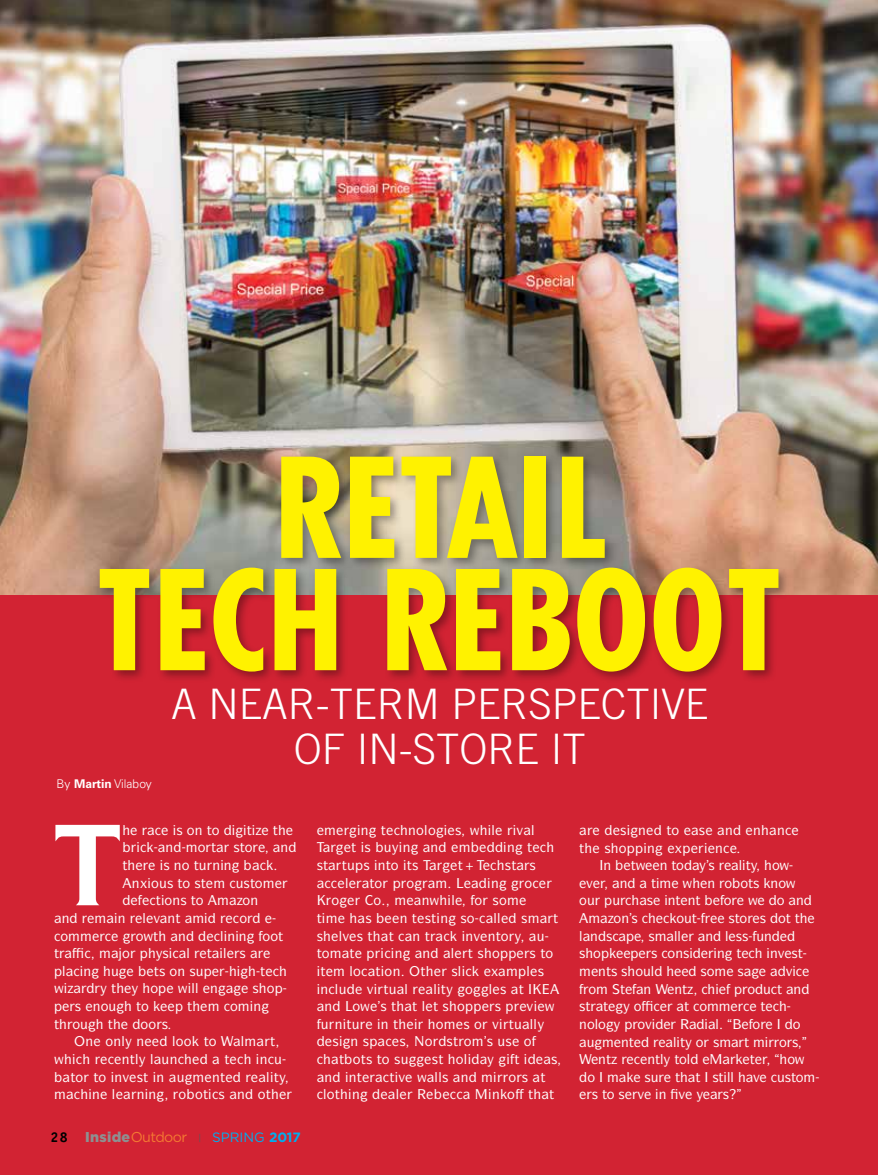
<style>
.page{position:relative;width:878px;height:1175px;background:#fff}
.page>*{position:absolute;margin:0;border:0;box-sizing:border-box;transform-origin:0 0}
.t1{font:800 condensed 137.1px/112.4px "Tempo";letter-spacing:.02em;color:#fff200}
.t2{font:300 42px/45px "Trade Gothic";color:#fff;text-align:center}
.t3{font:14.25px "Gotham";letter-spacing:-.04em;color:#f47932}
.t4{font:500 13.5px "Itc Symbol";color:#fff}
.t5{font:300 12px "Univers";color:#fff}
.s1{font-weight:700}
.s2{font-family:"Officina Sans";font-weight:700;color:#000}
.s3{font-weight:900;color:#8e9091}
.s4{font-size:9px;color:#58595b}
.s5{font-size:13.5px;color:#00aeef}
.s6{font-weight:700;font-size:13.5px;color:#00aeef}
</style>
<div class="page">
<div style="left:0;top:594px;width:878px;height:580px;background:#d22333"></div>
<img style="left:0;top:0;width:878px;height:594px">
<div style="left:96px;top:453px;width:695px;height:231px;background:#000;opacity:.35"></div>
<h1 class="t1" style="left:98px;top:450px;width:669px;text-indent:177px">RETAIL<br>TECH REBOOT</h1>
<p class="t5" style="left:57px;top:777px;width:97px">By <span class="s1">Martin</span> Vilaboy</p>
<h2 class="t2" style="left:171px;top:680px;width:538px">A NEAR-TERM PERSPECTIVE<br>OF IN-STORE IT</h2>
<p class="t4" style="left:176px;top:821px;width:45px">▲ □■ ▼□</p>
<p class="t4" style="left:166px;top:839px;width:52px">■ □▼</p>
<p class="t4" style="left:233px;top:839px;width:21px">▲▼□</p>
<p class="t4" style="left:280px;top:839px;width:9px">■</p>
<p class="t4" style="left:163px;top:856px;width:70px">▲ ■□ ▼◆ ■■</p>
<p class="t4" style="left:132px;top:874px;width:75px">■ □◆▲ ▼□ ▲▼</p>
<p class="t4" style="left:236px;top:874px;width:28px">◆▲▼□</p>
<p class="t4" style="left:156px;top:891px;width:49px">▼ □■▲ ▼□</p>
<p class="t4" style="left:62px;top:909px;width:9px">■</p>
<p class="t4" style="left:118px;top:909px;width:64px">■ ●❖■▼</p>
<p class="t4" style="left:178px;top:927px;width:9px">■</p>
<p class="t4" style="left:220px;top:927px;width:65px">●■■ □□▼</p>
<p class="t4" style="left:186px;top:944px;width:61px">● ▼●▲</p>
<p class="t4" style="left:154px;top:962px;width:51px">▼▲ □■ ▲◆</p>
<p class="t4" style="left:191px;top:980px;width:28px">●● ■</p>
<p class="t4" style="left:75px;top:997px;width:43px">▲ ■□◆</p>
<p class="t4" style="left:54px;top:1015px;width:36px">▼ □◆</p>
<p class="t4" style="left:108px;top:1015px;width:62px">▼ □□ ▲</p>
<p class="t4" style="left:85px;top:1032px;width:60px">■ □■● ■</p>
<p class="t4" style="left:172px;top:1032px;width:46px">●□□ ▼□</p>
<p class="t4" style="left:122px;top:1050px;width:57px">■▼● ● ◆■</p>
<p class="t4" style="left:224px;top:1050px;width:59px">▼ ■ ◆</p>
<p class="t4" style="left:70px;top:1068px;width:116px">▼□ ▼□ ■❖ ▲▼ ■ ◆</p>
<p class="t4" style="left:178px;top:1085px;width:94px">□ □▼ ▲ ■ □▼</p>
<p class="t3" style="left:50px;top:1129px;width:252px"><span class="s2">28</span> <span class="s3">Inside</span>Outdoor <span class="s4">|</span> <span class="s5">Spring</span> <span class="s6">2017</span></p>
<p class="t4" style="left:408px;top:821px;width:29px">■□●□</p>
<p class="t4" style="left:351px;top:839px;width:61px">▼ ▲ ◆ ■</p>
<p class="t4" style="left:430px;top:839px;width:9px">■</p>
<p class="t4" style="left:316px;top:856px;width:103px">▲▼ ▼◆ ▲ ■▼□ ▼▲</p>
<p class="t4" style="left:505px;top:856px;width:33px">▲▼ ▲</p>
<p class="t4" style="left:345px;top:874px;width:39px">● ▼□</p>
<p class="t4" style="left:474px;top:892px;width:34px">□ ▲□</p>
<p class="t4" style="left:365px;top:909px;width:111px">▲ ■ ▼ ▲▼■ ▲□</p>
<p class="t4" style="left:316px;top:927px;width:78px">▲ ●❖▲ ▼ ▼</p>
<p class="t4" style="left:465px;top:927px;width:45px">■❖ ■▼□</p>
<p class="t4" style="left:451px;top:944px;width:50px">● ▼ ▲□</p>
<p class="t4" style="left:529px;top:944px;width:25px">▲ ▼□</p>
<p class="t4" style="left:320px;top:962px;width:81px">▼ ●□ ▼□■</p>
<p class="t4" style="left:420px;top:962px;width:42px">▼ ▲●</p>
<p class="t4" style="left:320px;top:980px;width:28px">■ ●◆</p>
<p class="t4" style="left:367px;top:980px;width:43px">❖▼◆●</p>
<p class="t4" style="left:465px;top:980px;width:60px">□ ●▲ ▼</p>
<p class="t4" style="left:380px;top:997px;width:86px">▲ ▼ ▼ ●▼ ▲□</p>
<p class="t4" style="left:321px;top:1015px;width:40px">◆■▼◆</p>
<p class="t4" style="left:436px;top:1015px;width:103px">□ ▲ □ ❖▼◆●●</p>
<p class="t4" style="left:332px;top:1033px;width:38px">▲ ■ ▲</p>
<p class="t4" style="left:399px;top:1033px;width:134px">▲ □ ▲▼□ ▲ ◆▲ □</p>
<p class="t4" style="left:339px;top:1050px;width:71px">▼ □▼▲ ▼□ ▲◆</p>
<p class="t4" style="left:432px;top:1050px;width:37px">▲▼ □●</p>
<p class="t4" style="left:324px;top:1068px;width:39px">■ ■▼</p>
<p class="t4" style="left:434px;top:1068px;width:35px">●●▲ ■</p>
<p class="t4" style="left:508px;top:1068px;width:39px">□ ▲ ▼</p>
<p class="t4" style="left:323px;top:1085px;width:38px">●□▼ ■</p>
<p class="t4" style="left:395px;top:1085px;width:5px">●</p>
<p class="t4" style="left:492px;top:1085px;width:64px">■□ ▼ ▼</p>
<p class="t4" style="left:579px;top:839px;width:49px">▼ ▲ □</p>
<p class="t4" style="left:647px;top:839px;width:9px">■</p>
<p class="t4" style="left:715px;top:839px;width:9px">■</p>
<p class="t4" style="left:659px;top:856px;width:26px">■ ▼□</p>
<p class="t4" style="left:708px;top:856px;width:44px">▲ ● ▼</p>
<p class="t4" style="left:707px;top:874px;width:80px">■ □ □▼▲ ■□</p>
<p class="t4" style="left:612px;top:892px;width:90px">◆ ▲ ■▼ ■▼</p>
<p class="t4" style="left:613px;top:909px;width:26px">□■▲</p>
<p class="t4" style="left:676px;top:909px;width:22px">□◆▼</p>
<p class="t4" style="left:728px;top:909px;width:73px">▲▼□ ▲ □▼ ▼</p>
<p class="t4" style="left:579px;top:927px;width:35px">●■▲</p>
<p class="t4" style="left:648px;top:927px;width:34px">▲ ●●</p>
<p class="t4" style="left:705px;top:927px;width:68px">■ ● ▲▲ ◆■</p>
<p class="t4" style="left:651px;top:945px;width:40px">▲ □■▲</p>
<p class="t4" style="left:770px;top:945px;width:34px">■❖ ▲▼</p>
<p class="t4" style="left:598px;top:962px;width:57px">■▼▲ ▲ □◆●</p>
<p class="t4" style="left:643px;top:980px;width:45px">■ ■▼</p>
<p class="t4" style="left:747px;top:980px;width:55px">□◆▼ ■</p>
<p class="t4" style="left:579px;top:997px;width:30px">▲▼ ▼</p>
<p class="t4" style="left:579px;top:1015px;width:28px">■□●□</p>
<p class="t4" style="left:715px;top:1015px;width:5px">●</p>
<p class="t4" style="left:586px;top:1033px;width:48px">◆ ■▼</p>
<p class="t4" style="left:673px;top:1033px;width:48px">● ▼ □ ▲</p>
<p class="t4" style="left:744px;top:1033px;width:56px">▼ □ ▲</p>
<p class="t4" style="left:647px;top:1050px;width:44px">■▼● ▼□●</p>
<p class="t4" style="left:644px;top:1068px;width:91px">▲◆ ▼ ▼ ▲▼ ●●</p>
<p class="t4" style="left:753px;top:1068px;width:52px">❖ ◆▲▼□</p>
<p class="t4" style="left:591px;top:1086px;width:95px">▲ ▼□ ▲ ❖ ■ ❖</p>
</div>
